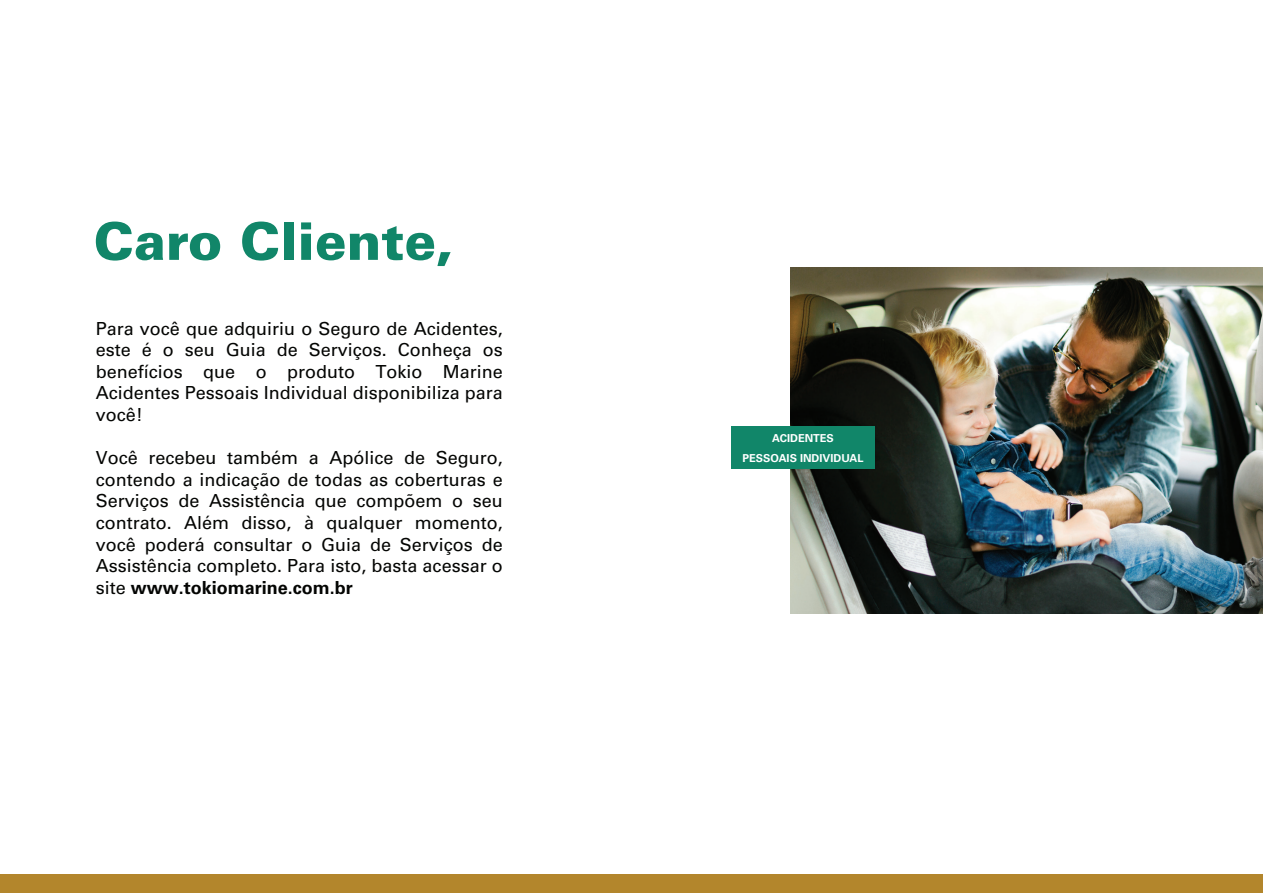
<style>
.page{position:relative;width:1263px;height:893px;background:#fff}
.page>*{position:absolute;margin:0;border:0;box-sizing:border-box;transform-origin:0 0}
.t1{font:900 52.05px "Univers LT Std";color:#118669}
.t2{font:18px/21.6px "Univers LT Std";color:#040503;text-align:justify}
.t3{font:700 10.95px/19.5px "Univers LT Std";color:#fff;text-align:center}
.s1{font-weight:700}
</style>
<div class="page">
<div style="left:0;top:874px;width:1263px;height:19px;background:#b3862c"></div>
<img style="left:791px;top:268px;width:472px;height:345px">
<div style="left:731px;top:426px;width:144px;height:43px;background:#118669"></div>
<h1 class="t1" style="left:94px;top:209px;width:361px">Caro Cliente,</h1>
<p class="t2" style="left:96px;top:317px;width:408px">Para você que adquiriu o Seguro de Acidentes, este é o seu Guia de Serviços. Conheça os benefícios que o produto Tokio Marine Acidentes Pessoais Individual disponibiliza para você!</p>
<p class="t2" style="left:96px;top:447px;width:408px">Você recebeu também a Apólice de Seguro, contendo a indicação de todas as coberturas e Serviços de Assistência que compõem o seu contrato. Além disso, à qualquer momento, você poderá consultar o Guia de Serviços de Assistência completo. Para isto, basta acessar o site <span class="s1">www.tokiomarine.com.br</span></p>
<p class="t3" style="left:742px;top:429px;width:122px">ACIDENTES<br>PESSOAIS INDIVIDUAL</p>
</div>
